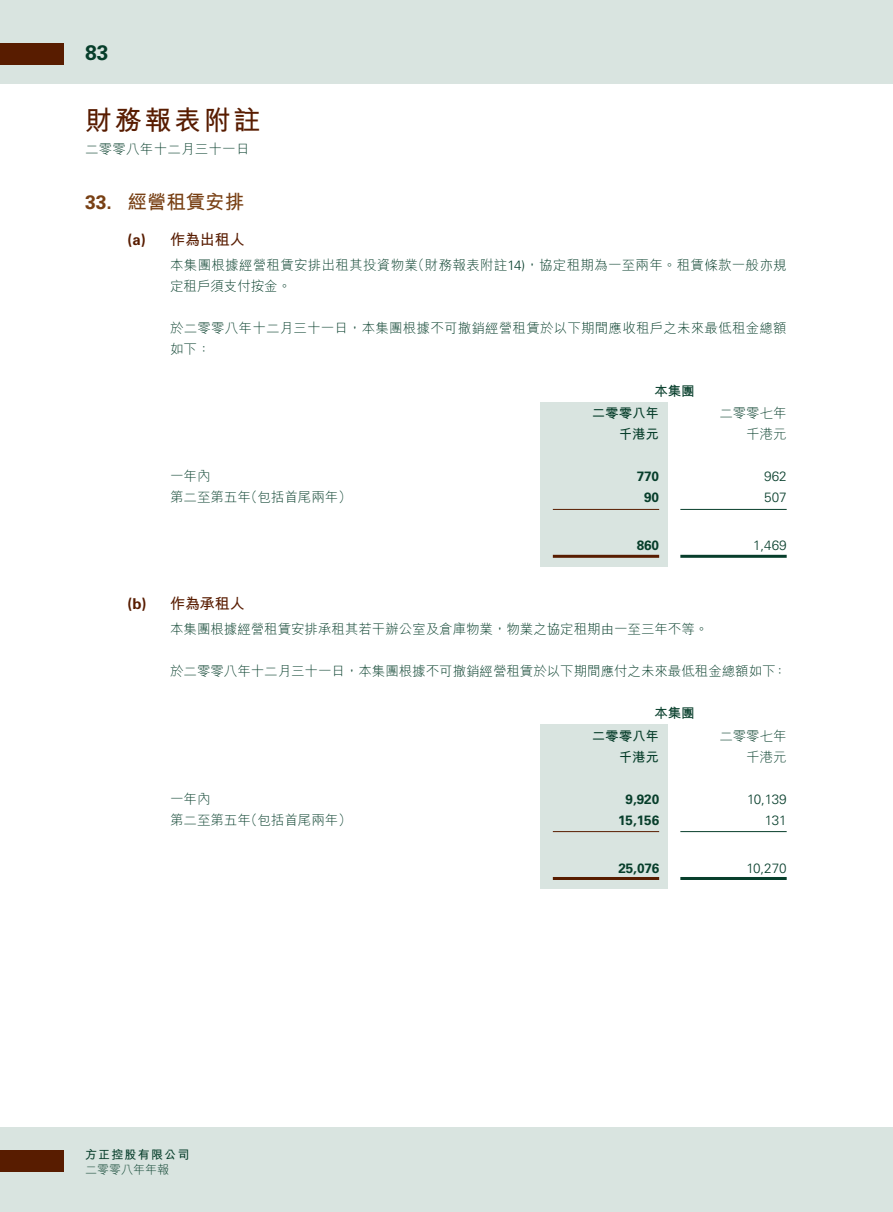
<style>
.page{position:relative;width:893px;height:1212px;background:#d9e4e0}
.page>*{position:absolute;margin:0;border:0;box-sizing:border-box;transform-origin:0 0}
.t1{font:700 27px "M Hei HK";letter-spacing:.1em;color:#581c00}
.t2{font:700 21px "Univers LT Std";color:#073e2b}
.t3{font:700 19.5px "M Hei HK";letter-spacing:-.005em;color:#784014}
.t4{font:700 15px "M Hei HK";letter-spacing:-.005em;color:#581c00}
.t5{font:300 13.5px "M Hei HK";letter-spacing:-.005em;color:#073e2b}
.t6{font:300 13.5px/21px "M Hei HK";letter-spacing:.015em;color:#073e2b}
.t7{font:300 13.5px/21px "M Hei HK";letter-spacing:.02em;color:#073e2b}
.t8{font:300 13.5px "Univers LT Std";letter-spacing:-.005em;color:#073e2b}
.t9{font:700 13.5px "Univers LT Std";letter-spacing:-.005em;color:#073e2b}
.t10{font:700 13.5px/22.5px "M Hei HK";letter-spacing:-.005em;color:#073e2b}
.t11{font:700 12px/15px "M Hei HK";letter-spacing:.1em;color:#073e2b}
.s1{font-family:"Univers LT Std"}
.s2{font-weight:300}
</style>
<div class="page">
<div style="left:0;top:85px;width:893px;height:1042px;background:#fff"></div>
<div style="left:0;top:44px;width:64px;height:21px;background:#581c00"></div>
<div style="left:0;top:1150px;width:64px;height:21px;background:#581c00"></div>
<div style="left:540px;top:402px;width:128px;height:164px;background:#d9e4e0"></div>
<hr style="left:553px;top:509px;width:106px;height:1px;background:#581c00">
<hr style="left:680px;top:509px;width:107px;height:1px;background:#073e2b">
<hr style="left:553px;top:555px;width:106px;height:3px;background:#581c00">
<hr style="left:680px;top:555px;width:107px;height:3px;background:#073e2b">
<div style="left:540px;top:724px;width:128px;height:165px;background:#d9e4e0"></div>
<hr style="left:553px;top:831px;width:106px;height:1px;background:#581c00">
<hr style="left:680px;top:831px;width:107px;height:1px;background:#073e2b">
<hr style="left:553px;top:877px;width:106px;height:3px;background:#581c00">
<hr style="left:680px;top:877px;width:107px;height:3px;background:#073e2b">
<p class="t2" style="left:85px;top:40px;width:25px">83</p>
<p class="t1" style="left:85px;top:101px;width:177px">財務報表附註</p>
<p class="t6" style="left:85px;top:138px;width:166px">二零零八年十二月三十一日</p>
<p class="t3" style="left:85px;top:187px;width:161px"><span class="s1">33.</span> 經營租賃安排</p>
<p class="t4" style="left:128px;top:228px;width:119px"><span class="s1">(a)</span> 作為出租人</p>
<p class="t7" style="left:170px;top:254px;width:618px">本集團根據經營租賃安排出租其投資物業（財務報表附註<span class="s1">14)</span>，協定租期為一至兩年。租賃條款一般亦規定租戶須支付按金。</p>
<p class="t6" style="left:170px;top:317px;width:618px">於二零零八年十二月三十一日，本集團根據不可撤銷經營租賃於以下期間應收租戶之未來最低租金總額如下：</p>
<p class="t10" style="left:592px;top:379px;width:104px;text-indent:63px">本集團二零零八年</p>
<p class="t5" style="left:719px;top:404px;width:69px">二零零七年</p>
<p class="t10" style="left:619px;top:422px;width:42px">千港元</p>
<p class="t5" style="left:746px;top:425px;width:42px">千港元</p>
<p class="t5" style="left:170px;top:467px;width:42px">一年內</p>
<p class="t9" style="left:637px;top:469px;width:24px">770</p>
<p class="t8" style="left:764px;top:468px;width:24px">962</p>
<p class="t5" style="left:170px;top:488px;width:183px">第二至第五年（包括首尾兩年）</p>
<p class="t9" style="left:644px;top:490px;width:16px">90</p>
<p class="t8" style="left:764px;top:489px;width:24px">507</p>
<p class="t9" style="left:637px;top:538px;width:24px">860</p>
<p class="t8" style="left:753px;top:537px;width:35px">1,469</p>
<p class="t4" style="left:128px;top:592px;width:119px"><span class="s1">(b)</span> 作為承租人</p>
<p class="t5" style="left:170px;top:619px;width:540px">本集團根據經營租賃安排承租其若干辦公室及倉庫物業，物業之協定租期由一至三年不等。</p>
<p class="t5" style="left:170px;top:661px;width:618px">於二零零八年十二月三十一日，本集團根據不可撤銷經營租賃於以下期間應付之未來最低租金總額如下：</p>
<p class="t10" style="left:592px;top:701px;width:104px;text-indent:63px">本集團二零零八年</p>
<p class="t5" style="left:719px;top:726px;width:69px">二零零七年</p>
<p class="t10" style="left:619px;top:744px;width:42px">千港元</p>
<p class="t5" style="left:746px;top:747px;width:42px">千港元</p>
<p class="t5" style="left:170px;top:789px;width:42px">一年內</p>
<p class="t9" style="left:626px;top:791px;width:35px">9,920</p>
<p class="t8" style="left:747px;top:790px;width:41px">10,139</p>
<p class="t5" style="left:170px;top:810px;width:183px">第二至第五年（包括首尾兩年）</p>
<p class="t9" style="left:618px;top:812px;width:43px">15,156</p>
<p class="t8" style="left:765px;top:811px;width:23px">131</p>
<p class="t9" style="left:618px;top:860px;width:42px">25,076</p>
<p class="t8" style="left:747px;top:859px;width:42px">10,270</p>
<p class="t11" style="left:85px;top:1146px;width:106px">方正控股有限公司<span class="s2">二零零八年年報</span></p>
</div>
